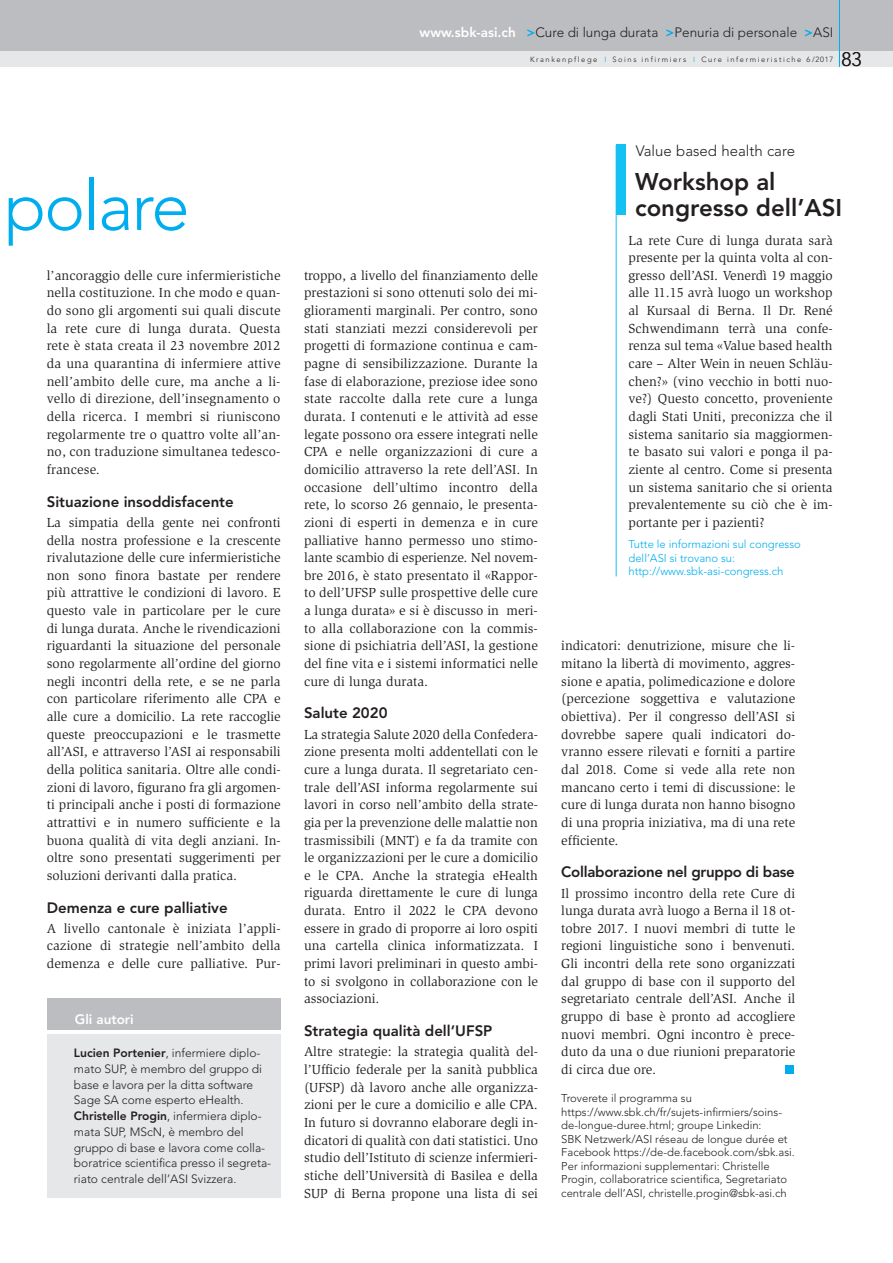
<style>
.page{position:relative;width:893px;height:1263px;background:#fff}
.page>*{position:absolute;margin:0;border:0;box-sizing:border-box;transform-origin:0 0}
.t1{font:300 69px "Avenir";letter-spacing:-.03em;color:#00aeef}
.t2{font:800 24px/25.5px "Avenir";color:#231f20}
.t3{font:300 19.5px "Avenir";color:#231f20}
.t4{font:800 15px "Avenir";color:#231f20}
.t5{font:800 15px "Avenir";letter-spacing:-.02em;color:#231f20}
.t6{font:300 15px "Avenir";color:#231f20}
.t7{font:13.5px/17.7px "Slimbach";color:#231f20;text-align:justify}
.t8{font:300 13.5px "Avenir";color:#231f20}
.t9{font:800 13.5px "Avenir";color:#fff}
.t10{font:300 12px/15.8px "Avenir";color:#231f20}
.t11{font:300 11.25px/13.5px "Avenir";color:#231f20}
.t12{font:300 11.25px/13.5px "Avenir";color:#00aeef}
.t13{font:300 7.5px "Avenir";letter-spacing:.21em;color:#231f20}
.s1{font-weight:800;color:#fff}
.s2{font-weight:800;color:#00aeef}
.s3{color:#00aeef}
.s4{font-weight:800}
</style>
<div class="page">
<div style="left:0;top:51px;width:893px;height:16px;background:#e6e7e9"></div>
<div style="left:47px;top:1033px;width:234px;height:164px;background:#e6e7e9"></div>
<div style="left:47px;top:998px;width:234px;height:32px;background:#bcbdc0"></div>
<div style="left:785px;top:1065px;width:9px;height:9px;background:#00aeef"></div>
<div style="left:616px;top:145px;width:10px;height:70px;background:#15c0f2"></div>
<hr style="left:616px;top:145px;width:1px;height:431px;background:#15c0f2">
<div style="left:0;top:0;width:893px;height:51px;background:#bcbdc0"></div>
<hr style="left:839px;top:0;width:1px;height:67px;background:#00aeef">
<p class="t8" style="left:420px;top:26px;width:415px"><span class="s1">www.sbk-asi.ch</span> <span class="s2">&gt;</span>Cure di lunga durata <span class="s2">&gt;</span>Penuria di personale <span class="s2">&gt;</span>ASI</p>
<p class="t13" style="left:530px;top:56px;width:305px">Krankenpflege <span class="s3">I</span> Soins infirmiers <span class="s3">I</span> Cure infermieristiche 6/2017</p>
<h3 class="t3" style="left:841px;top:51px;width:22px">83</h3>
<h1 class="t1" style="left:4px;top:178px;width:187px">polare</h1>
<p class="t7" style="left:47px;top:267px;width:235px">l’ancoraggio delle cure infermieristiche nella costituzione. In che modo e quan&shy;do sono gli argomenti sui quali discute la rete cure di lunga durata. Questa rete è stata creata il 23 novembre 2012 da una quarantina di infermiere attive nell’ambito delle cure, ma anche a li&shy;vello di direzione, dell’insegnamento o della ricerca. I membri si riuniscono regolarmente tre o quattro volte all’an&shy;no, con traduzione simultanea tedesco&shy;francese.</p>
<p class="t4" style="left:47px;top:495px;width:188px">Situazione insoddisfacente</p>
<p class="t7" style="left:47px;top:514px;width:235px">La simpatia della gente nei confronti della nostra professione e la crescente rivalutazione delle cure infermieristiche non sono finora bastate per rendere più attrattive le condizioni di lavoro. E questo vale in particolare per le cure di lunga durata. Anche le rivendicazioni riguardanti la situazione del personale sono regolarmente all’ordine del giorno negli incontri della rete, e se ne parla con particolare riferimento alle CPA e alle cure a domicilio. La rete raccoglie queste preoccupazioni e le trasmette all’ASI, e attraverso l’ASI ai responsabili della politica sanitaria. Oltre alle condi&shy;zioni di lavoro, figurano fra gli argomen&shy;ti principali anche i posti di formazione attrattivi e in numero sufficiente e la buona qualità di vita degli anziani. In&shy;oltre sono presentati suggerimenti per soluzioni derivanti dalla pratica.</p>
<p class="t4" style="left:47px;top:901px;width:182px">Demenza e cure palliative</p>
<p class="t7" style="left:47px;top:920px;width:235px">A livello cantonale è iniziata l’appli&shy;cazione di strategie nell’ambito della demenza e delle cure palliative. Pur-</p>
<p class="t9" style="left:75px;top:1014px;width:60px">Gli autori</p>
<p class="t10" style="left:74px;top:1046px;width:199px"><span class="s4">Lucien Portenier</span>, infermiere diplo&shy;mato SUP, è membro del gruppo di base e lavora per la ditta software Sage SA come esperto eHealth.<br><span class="s4">Christelle Progin</span>, infermiera diplo&shy;mata SUP, MScN, è membro del gruppo di base e lavora come colla&shy;boratrice scientifica presso il segreta&shy;riato centrale dell’ASI Svizzera.</p>
<p class="t7" style="left:304px;top:267px;width:236px">troppo, a livello del finanziamento delle prestazioni si sono ottenuti solo dei mi&shy;glioramenti marginali. Per contro, sono stati stanziati mezzi considerevoli per progetti di formazione continua e cam&shy;pagne di sensibilizzazione. Durante la fase di elaborazione, preziose idee sono state raccolte dalla rete cure a lunga durata. I contenuti e le attività ad esse legate possono ora essere integrati nelle CPA e nelle organizzazioni di cure a domicilio attraverso la rete dell’ASI. In occasione dell’ultimo incontro della rete, lo scorso 26 gennaio, le presenta&shy;zioni di esperti in demenza e in cure palliative hanno permesso uno stimo&shy;lante scambio di esperienze. Nel novem&shy;bre 2016, è stato presentato il «Rappor&shy;to dell’UFSP sulle prospettive delle cure a lunga durata» e si è discusso in meri&shy;to alla collaborazione con la commis&shy;sione di psichiatria dell’ASI, la gestione del fine vita e i sistemi informatici nelle cure di lunga durata.</p>
<p class="t4" style="left:304px;top:707px;width:85px">Salute 2020</p>
<p class="t7" style="left:304px;top:726px;width:235px">La strategia Salute 2020 della Confedera&shy;zione presenta molti addentellati con le cure a lunga durata. Il segretariato cen&shy;trale dell’ASI informa regolarmente sui lavori in corso nell’ambito della strate&shy;gia per la prevenzione delle malattie non trasmissibili (MNT) e fa da tramite con le organizzazioni per le cure a domicilio e le CPA. Anche la strategia eHealth riguarda direttamente le cure di lunga durata. Entro il 2022 le CPA devono essere in grado di proporre ai loro ospiti una cartella clinica informatizzata. I primi lavori preliminari in questo ambi&shy;to si svolgono in collaborazione con le associazioni.</p>
<p class="t4" style="left:304px;top:1025px;width:190px">Strategia qualità dell’UFSP</p>
<p class="t7" style="left:304px;top:1044px;width:235px">Altre strategie: la strategia qualità del&shy;l’Ufficio federale per la sanità pubblica (UFSP) dà lavoro anche alle organizza&shy;zioni per le cure a domicilio e alle CPA.<br>In futuro si dovranno elaborare degli in&shy;dicatori di qualità con dati statistici. Uno studio dell’Istituto di scienze infermieri&shy;stiche dell’Università di Basilea e della SUP di Berna propone una lista di sei</p>
<p class="t6" style="left:636px;top:145px;width:161px">Value based health care</p>
<h2 class="t2" style="left:635px;top:171px;width:209px">Workshop al congresso dell’ASI</h2>
<p class="t7" style="left:628px;top:232px;width:206px">La rete Cure di lunga durata sarà presente per la quinta volta al con&shy;gresso dell’ASI. Venerdì 19 maggio alle 11.15 avrà luogo un workshop al Kursaal di Berna. Il Dr. René Schwendimann terrà una confe&shy;renza sul tema «Value based health care – Alter Wein in neuen Schläu&shy;chen?» (vino vecchio in botti nuo&shy;ve?) Questo concetto, proveniente dagli Stati Uniti, preconizza che il sistema sanitario sia maggiormen&shy;te basato sui valori e ponga il pa&shy;ziente al centro. Come si presenta un sistema sanitario che si orienta prevalentemente su ciò che è im&shy;portante per i pazienti?</p>
<p class="t12" style="left:628px;top:539px;width:174px">Tutte le informazioni sul congresso dell’ASI si trovano su: http://www.sbk-asi-congress.ch</p>
<p class="t7" style="left:561px;top:638px;width:235px">indicatori: denutrizione, misure che li&shy;mitano la libertà di movimento, aggres&shy;sione e apatia, polimedicazione e dolore (percezione soggettiva e valutazione obiettiva). Per il congresso dell’ASI si dovrebbe sapere quali indicatori do&shy;vranno essere rilevati e forniti a partire dal 2018. Come si vede alla rete non mancano certo i temi di discussione: le cure di lunga durata non hanno bisogno di una propria iniziativa, ma di una rete efficiente.</p>
<p class="t5" style="left:561px;top:866px;width:235px">Collaborazione nel gruppo di base</p>
<p class="t7" style="left:561px;top:885px;width:235px">Il prossimo incontro della rete Cure di lunga durata avrà luogo a Berna il 18 ot&shy;tobre 2017. I nuovi membri di tutte le regioni linguistiche sono i benvenuti.<br>Gli incontri della rete sono organizzati dal gruppo di base con il supporto del segretariato centrale dell’ASI. Anche il gruppo di base è pronto ad accogliere nuovi membri. Ogni incontro è prece&shy;duto da una o due riunioni preparatorie di circa due ore.</p>
<p class="t11" style="left:561px;top:1093px;width:235px">Troverete il programma su https://www.sbk.ch/fr/sujets-infirmiers/soins&shy;de-longue-duree.html; groupe Linkedin:<br>SBK Netzwerk/ASI réseau de longue durée et Facebook https://de-de.facebook.com/sbk.asi.<br>Per informazioni supplementari: Christelle Progin, collaboratrice scientifica, Segretariato centrale dell’ASI, christelle.progin@sbk-asi.ch</p>
</div>
